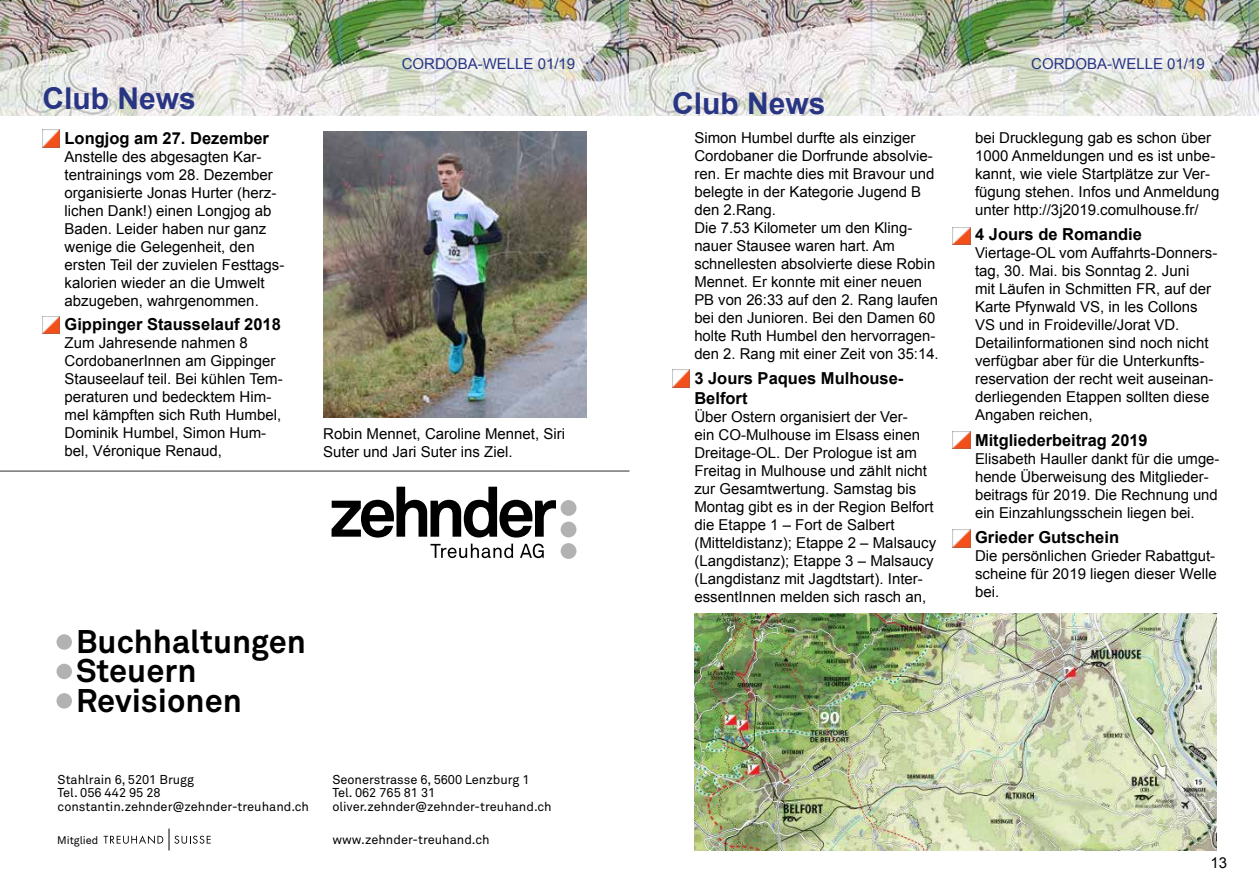
<style>
.page{position:relative;width:1259px;height:893px;background:#fff}
.page>*{position:absolute;margin:0;border:0;box-sizing:border-box;transform-origin:0 0}
.t1{font:700 32.4px/29.4px "Akkurat";color:#000}
.t2{font:700 30px "Arial";color:#283583}
.t3{font:700 16.5px/19.8px "Arial";color:#000}
.t4{font:15px/18px "Arial";color:#000}
.t5{font:15px "Arial";color:#283583}
.t6{font:12.75px/13.5px "Akkurat";color:#000}
.t7{font:10.95px "Akkurat";color:#000}
</style>
<div class="page">
<img style="left:0;top:0;width:1259px;height:116px">
<img style="left:42px;top:130px;width:18px;height:17px">
<img style="left:952px;top:227px;width:18px;height:17px">
<img style="left:672px;top:370px;width:17px;height:17px">
<img style="left:42px;top:316px;width:18px;height:18px">
<img style="left:323px;top:132px;width:264px;height:286px">
<img style="left:694px;top:614px;width:522px;height:236px">
<svg style="left:331px;top:487px;width:225px;height:51px"></svg>
<div style="left:560px;top:500px;width:16px;height:16px;background:#b2b2b2;border-radius:50%"></div>
<div style="left:560px;top:522px;width:16px;height:15px;background:#b2b2b2;border-radius:50%"></div>
<div style="left:560px;top:543px;width:16px;height:16px;background:#b2b2b2;border-radius:50%"></div>
<svg style="left:430px;top:544px;width:83px;height:14px"></svg>
<svg style="left:520px;top:544px;width:24px;height:14px"></svg>
<div style="left:56px;top:634px;width:16px;height:16px;background:#b3b2b2;border-radius:50%"></div>
<div style="left:56px;top:664px;width:16px;height:15px;background:#b3b2b2;border-radius:50%"></div>
<div style="left:56px;top:693px;width:16px;height:16px;background:#b3b2b2;border-radius:50%"></div>
<svg style="left:103px;top:835px;width:60px;height:9px"></svg>
<svg style="left:169px;top:829px;width:42px;height:21px"></svg>
<hr style="left:0;top:470px;width:629px;height:2px;background:#000">
<img style="left:952px;top:431px;width:18px;height:18px">
<img style="left:952px;top:530px;width:18px;height:17px">
<h2 class="t2" style="left:43px;top:78px;width:155px">Club News</h2>
<p class="t3" style="left:64px;top:129px;width:206px">Longjog am 27. Dezember</p>
<p class="t4" style="left:64px;top:148px;width:221px">Anstelle des abgesagten Kar&shy;tentrainings vom 28. Dezember organisierte Jonas Hurter (herz&shy;lichen Dank!) einen Longjog ab<br>Baden. Leider haben nur ganz wenige die Gelegenheit, den ersten Teil der zuvielen Festtags&shy;kalorien wieder an die Umwelt abzugeben, wahrgenommen.</p>
<p class="t3" style="left:64px;top:315px;width:218px">Gippinger Stausselauf 2018</p>
<p class="t4" style="left:64px;top:334px;width:220px">Zum Jahresende nahmen 8<br>CordobanerInnen am Gippinger<br>Stauseelauf teil. Bei kühlen Tem&shy;peraturen und bedecktem Him&shy;mel kämpften sich Ruth Humbel,<br>Dominik Humbel, Simon Hum&shy;bel, Véronique Renaud,</p>
<h1 class="t1" style="left:76px;top:626px;width:231px">Buchhaltungen<br>Steuern<br>Revisionen</h1>
<p class="t5" style="left:402px;top:54px;width:175px">CORDOBA-WELLE 01/19</p>
<p class="t5" style="left:1031px;top:54px;width:175px">CORDOBA-WELLE 01/19</p>
<p class="t4" style="left:323px;top:425px;width:243px">Robin Mennet, Caroline Mennet, Siri<br>Suter und Jari Suter ins Ziel.</p>
<h2 class="t2" style="left:672px;top:84px;width:155px">Club News</h2>
<p class="t4" style="left:694px;top:129px;width:246px">Simon Humbel durfte als einziger<br>Cordobaner die Dorfrunde absolvie&shy;ren. Er machte dies mit Bravour und belegte in der Kategorie Jugend B den 2.Rang.<br>Die 7.53 Kilometer um den Kling&shy;nauer Stausee waren hart. Am schnellesten absolvierte diese Robin<br>Mennet. Er konnte mit einer neuen<br>PB von 26:33 auf den 2. Rang laufen bei den Junioren. Bei den Damen 60 holte Ruth Humbel den hervorragen&shy;den 2. Rang mit einer Zeit von 35:14.</p>
<p class="t3" style="left:694px;top:369px;width:211px">3 Jours Paques Mulhouse-<br>Belfort</p>
<p class="t4" style="left:694px;top:408px;width:243px">Über Ostern organisiert der Ver-<br>ein CO-Mulhouse im Elsass einen Dreitage-OL. Der Prologue ist am Freitag in Mulhouse und zählt nicht zur Gesamtwertung. Samstag bis Montag gibt es in der Region Belfort die Etappe 1 – Fort de Salbert (Mitteldistanz); Etappe 2 – Malsaucy (Langdistanz); Etappe 3 – Malsaucy (Langdistanz mit Jagdtstart). Inter&shy;essentInnen melden sich rasch an,</p>
<p class="t4" style="left:975px;top:129px;width:246px">bei Drucklegung gab es schon über 1000 Anmeldungen und es ist unbe&shy;kannt, wie viele Startplätze zur Ver&shy;fügung stehen. Infos und Anmeldung unter http://3j2019.comulhouse.fr/</p>
<p class="t3" style="left:975px;top:225px;width:168px">4 Jours de Romandie</p>
<p class="t4" style="left:975px;top:244px;width:244px">Viertage-OL vom Auffahrts-Donners&shy;tag, 30. Mai. bis Sonntag 2. Juni<br>mit Läufen in Schmitten FR, auf der Karte Pfynwald VS, in les Collons VS und in Froideville/Jorat VD.<br>Detailinformationen sind noch nicht verfügbar aber für die Unterkunfts&shy;reservation der recht weit auseinan&shy;derliegenden Etappen sollten diese Angaben reichen,</p>
<p class="t3" style="left:975px;top:431px;width:174px">Mitgliederbeitrag 2019</p>
<p class="t4" style="left:975px;top:450px;width:246px">Elisabeth Hauller dankt für die umge&shy;hende Überweisung des Mitglieder&shy;beitrags für 2019. Die Rechnung und ein Einzahlungsschein liegen bei.</p>
<p class="t3" style="left:975px;top:528px;width:145px">Grieder Gutschein</p>
<p class="t4" style="left:975px;top:547px;width:243px;text-align:justify">Die persönlichen Grieder Rabattgut&shy;scheine für 2019 liegen dieser Welle bei.</p>
<p class="t6" style="left:58px;top:772px;width:253px">Stahlrain 6, 5201 Brugg<br>Tel. 056 442 95 28 constantin.zehnder@zehnder-treuhand.ch</p>
<p class="t7" style="left:57px;top:833px;width:43px">Mitglied</p>
<p class="t6" style="left:332px;top:772px;width:221px">Seonerstrasse 6, 5600 Lenzburg 1<br>Tel. 062 765 81 31 oliver.zehnder@zehnder-treuhand.ch</p>
<p class="t6" style="left:332px;top:832px;width:159px">www.zehnder-treuhand.ch</p>
<p class="t4" style="left:1210px;top:854px;width:18px">13</p>
</div>
